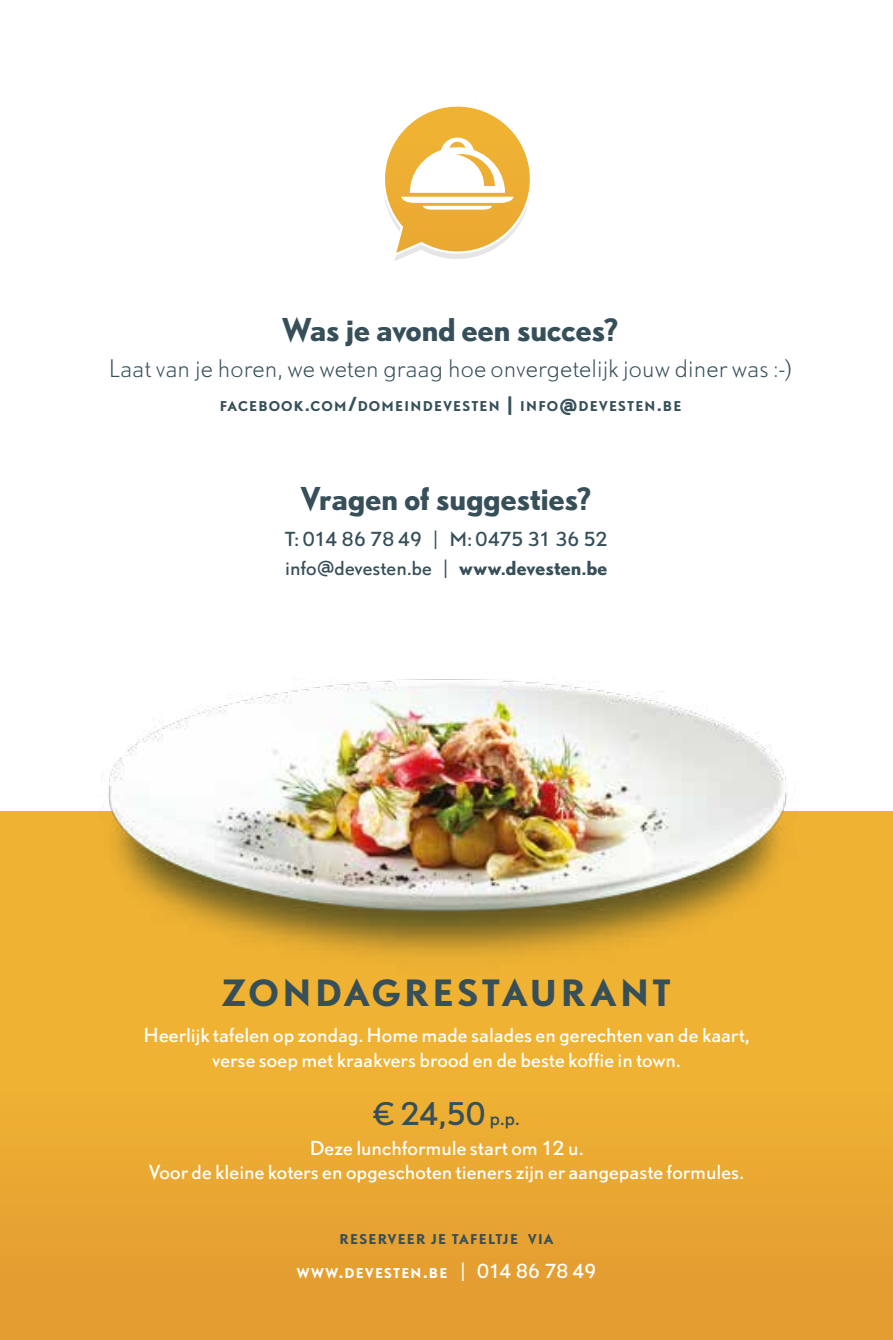
<style>
.page{position:relative;width:893px;height:1340px;background:#fff}
.page>*{position:absolute;margin:0;border:0;box-sizing:border-box;transform-origin:0 0}
.t1{font:700 33.75px "DTL Nobel T";letter-spacing:.065em;color:#364f59}
.t2{font:700 29.03px "DTL Nobel T";letter-spacing:-.015em;color:#364f59}
.t3{font:29.03px "DTL Nobel T";color:#364f59}
.t4{font:300 22.5px "DTL Nobel T";letter-spacing:-.005em;color:#364f59}
.t5{font:18px/24.8px "DTL Nobel T";letter-spacing:.005em;color:#fff;text-align:center}
.t6{font:18px/29.2px "DTL Nobel T";letter-spacing:-.005em;color:#364f59}
.t7{font:700 12.6px "DTL Nobel T";letter-spacing:.065em;color:#364f59}
.t8{font:700 12.6px "DTL Nobel T";letter-spacing:.08em;color:#fff}
.s1{font-size:18px}
.s2{font-family:"Soleil"}
.s3{font-weight:700}
.s4{font-family:"DTL Nobel T Euro"}
.s5{font-family:"Soleil";font-weight:400;font-size:18px}
.s6{font-weight:400;font-size:18px}
</style>
<div class="page">
<div style="left:0;top:811px;width:893px;height:528px;background:linear-gradient(to right,#eaa932,#eaa932)"></div>
<img style="left:86px;top:679px;width:721px;height:319px">
<svg style="left:384px;top:106px;width:146px;height:155px"></svg>
<h2 class="t2" style="left:282px;top:310px;width:338px">Was je avond een succes?</h2>
<p class="t4" style="left:109px;top:353px;width:685px">Laat van je horen, we weten graag hoe onvergetelijk jouw diner was :-)</p>
<p class="t7" style="left:220px;top:397px;width:463px">FACEBOOK<span class="s1">.</span>COM<span class="s1">/</span>DOMEINDEVESTEN <span class="s1">|</span> INFO<span class="s1">@</span>DEVESTEN<span class="s1">.</span>BE</p>
<h2 class="t2" style="left:301px;top:478px;width:293px">Vragen of suggesties?</h2>
<p class="t6" style="left:285px;top:523px;width:324px">T: 014 86 78 49 <span class="s2">|</span> M: 0475 31 36 52 info@devesten.be <span class="s2">|</span> <span class="s3">www.devesten.be</span></p>
<h1 class="t1" style="left:222px;top:969px;width:451px">ZONDAGRESTAURANT</h1>
<p class="t5" style="left:144px;top:1022px;width:607px">Heerlijk tafelen op zondag. Home made salades en gerechten van de kaart, verse soep met kraakvers brood en de beste koffie in town.</p>
<h2 class="t3" style="left:373px;top:1094px;width:147px"><span class="s4">€</span> 24,50 <span class="s1">p.p.</span></h2>
<p class="t5" style="left:149px;top:1134px;width:596px">Deze lunchformule start om 12 u.<br>Voor de kleine koters en opgeschoten tieners zijn er aangepaste formules.</p>
<p class="t7" style="left:339px;top:1230px;width:216px">RESERVEER JE TAFELTJE VIA</p>
<p class="t8" style="left:297px;top:1263px;width:301px">WWW<span class="s1">.</span>DEVESTEN<span class="s1">.</span>BE <span class="s5">|</span> <span class="s6">014 86 78 49</span></p>
</div>
